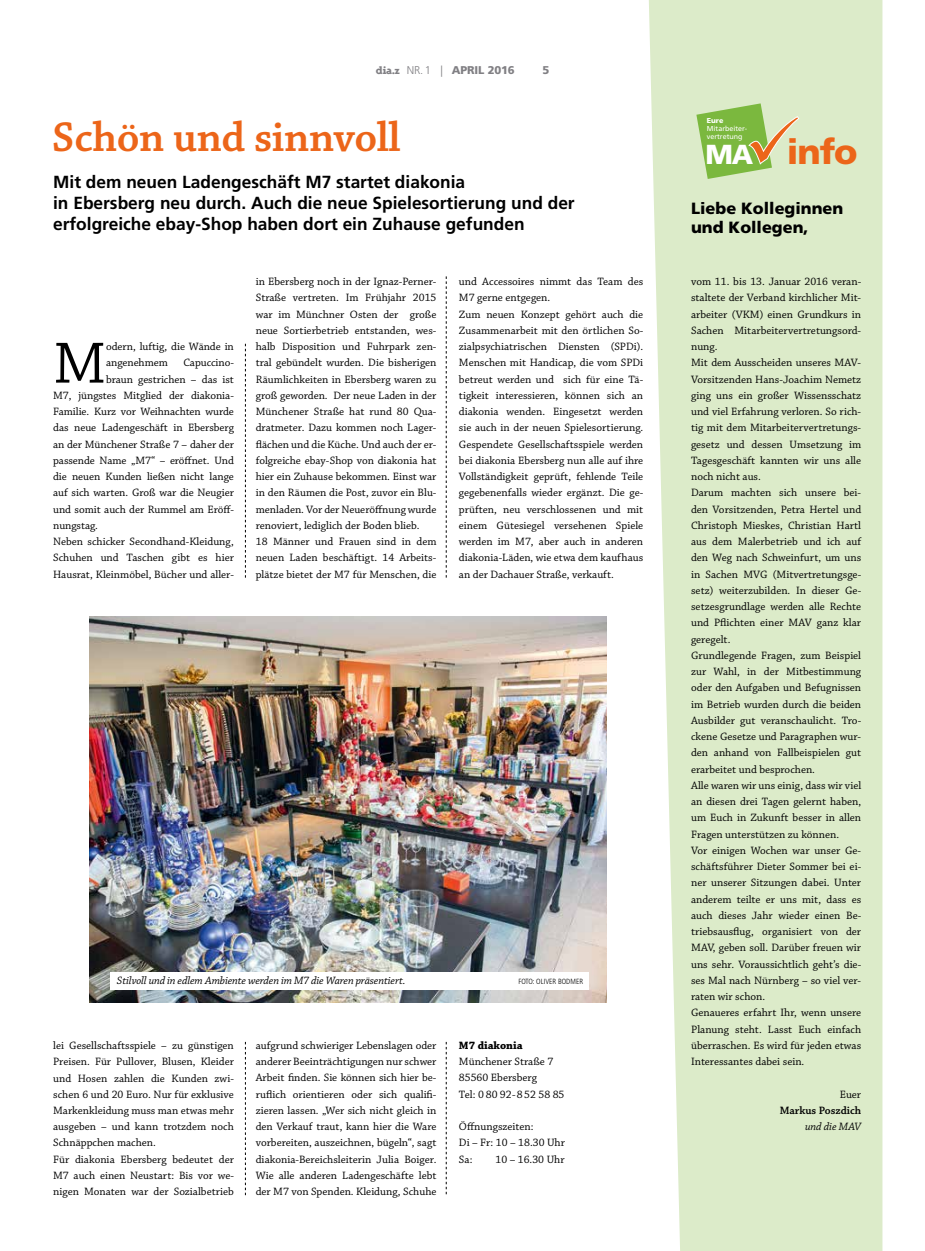
<style>
.page{position:relative;width:925px;height:1251px;background:#fff}
.page>*{position:absolute;margin:0;border:0;box-sizing:border-box;transform-origin:0 0}
.t1{font:61.25px "Chaparral Pro";color:#000}
.t2{font:600 43.75px "Chaparral Pro";letter-spacing:-.01em;color:#ec6519}
.t3{font:900 35px "Frutiger LT Std";color:#ec6519}
.t4{font:900 27.5px "Frutiger LT Std";color:#fff}
.t5{font:700 17.5px/21.2px "Frutiger LT Std";color:#000}
.t6{font:900 16.25px/18.8px "Frutiger LT Std";color:#000}
.t7{font:11.25px/16.2px "Chaparral Pro";color:#000}
.t8{font:italic 11.25px "Chaparral Pro";letter-spacing:-.01em;color:#000}
.t9{font:900 11.25px "Frutiger LT Std";letter-spacing:-.01em;color:#818084}
.t10{font:600 11.25px "Chaparral Pro";color:#000}
.t11{font:700 11.25px "Chaparral Pro";color:#000}
.t12{font:300 condensed 7.5px "Frutiger LT Std";color:#000}
.t13{font:7.12px/7.9px "Frutiger LT Std";color:#fff}
.t14{font:900 7.12px "Frutiger LT Std";color:#fff}
.s1{font-family:"Triplex Serif Extra Bold Oldstyle";font-weight:400}
.s2{font-weight:300}
</style>
<div class="page">
<svg style="left:649px;top:0;width:233px;height:1251px;background:#deeccc"></svg>
<svg style="left:696px;top:103px;width:103px;height:76px;background:#abcb7b"></svg>
<svg style="left:245px;top:344px;width:1px;height:234px"></svg>
<svg style="left:446px;top:276px;width:1px;height:302px"></svg>
<svg style="left:245px;top:1042px;width:1px;height:153px"></svg>
<svg style="left:446px;top:1042px;width:1px;height:152px"></svg>
<img style="left:89px;top:617px;width:518px;height:386px">
<div style="left:110px;top:972px;width:478px;height:17px;background:#fff"></div>
<p class="t9" style="left:376px;top:63px;width:141px"><span class="s1">dia.z</span> <span class="s2">NR. 1 |</span> APRIL 2016</p>
<p class="t9" style="left:542px;top:63px;width:8px">5</p>
<h2 class="t2" style="left:52px;top:112px;width:350px">Schön und sinnvoll</h2>
<h3 class="t5" style="left:53px;top:171px;width:523px">Mit dem neuen Ladengeschäft M7 startet diakonia<br>in Ebersberg neu durch. Auch die neue Spielesortierung und der erfolgreiche ebay-Shop haben dort ein Zuhause gefunden</h3>
<h1 class="t1" style="left:53px;top:329px;width:55px">M</h1>
<p class="t7" style="left:106px;top:339px;width:129px">odern, luftig, die Wände in angenehmem</p>
<p class="t7" style="left:183px;top:355px;width:51px">Capuccino-</p>
<p class="t7" style="left:106px;top:371px;width:129px">braun gestrichen – das ist</p>
<p class="t7" style="left:53px;top:388px;width:182px">M7, jüngstes Mitglied der diakonia-</p>
<p class="t7" style="left:53px;top:404px;width:182px">Familie. Kurz vor Weihnachten wurde</p>
<p class="t7" style="left:53px;top:420px;width:182px">das neue Ladengeschäft in Ebersberg</p>
<p class="t7" style="left:53px;top:436px;width:182px">an der Münchener Straße 7 – daher der</p>
<p class="t7" style="left:53px;top:453px;width:182px">passende Name „M7“ – eröffnet. Und</p>
<p class="t7" style="left:53px;top:469px;width:182px">die neuen Kunden ließen nicht lange</p>
<p class="t7" style="left:53px;top:485px;width:182px">auf sich warten. Groß war die Neugier</p>
<p class="t7" style="left:53px;top:501px;width:182px">und somit auch der Rummel am Eröff-</p>
<p class="t7" style="left:53px;top:518px;width:46px">nungstag.</p>
<p class="t7" style="left:53px;top:534px;width:182px">Neben schicker Secondhand-Kleidung,</p>
<p class="t7" style="left:53px;top:550px;width:182px">Schuhen und Taschen gibt es hier</p>
<p class="t7" style="left:53px;top:566px;width:182px">Hausrat, Kleinmöbel, Bücher und aller-</p>
<p class="t7" style="left:256px;top:274px;width:182px">in Ebersberg noch in der Ignaz-Perner-Straße vertreten. Im Frühjahr 2015 war im Münchner Osten der große neue Sortierbetrieb entstanden, wes&shy;halb Disposition und Fuhrpark zen&shy;tral gebündelt wurden. Die bisherigen Räumlichkeiten in Ebersberg waren zu groß geworden. Der neue Laden in der Münchener Straße hat rund 80 Qua&shy;dratmeter. Dazu kommen noch Lager&shy;flächen und die Küche. Und auch der er&shy;folgreiche ebay-Shop von diakonia hat hier ein Zuhause bekommen. Einst war in den Räumen die Post, zuvor ein Blu&shy;menladen. Vor der Neueröffnung wurde renoviert, lediglich der Boden blieb.<br>18 Männer und Frauen sind in dem neuen Laden beschäftigt. 14 Arbeits&shy;plätze bietet der M7 für Menschen, die</p>
<p class="t7" style="left:459px;top:274px;width:186px">und Accessoires nimmt das Team des M7 gerne entgegen.<br>Zum neuen Konzept gehört auch die Zusammenarbeit mit den örtlichen So&shy;zialpsychiatrischen Diensten (SPDi).<br>Menschen mit Handicap, die vom SPDi betreut werden und sich für eine Tä&shy;tigkeit interessieren, können sich an diakonia wenden. Eingesetzt werden sie auch in der neuen Spielesortierung.<br>Gespendete Gesellschaftsspiele werden bei diakonia Ebersberg nun alle auf ihre Vollständigkeit geprüft, fehlende Teile gegebenenfalls wieder ergänzt. Die ge&shy;prüften, neu verschlossenen und mit einem Gütesiegel versehenen Spiele werden im M7, aber auch in anderen diakonia-Läden, wie etwa dem kaufhaus an der Dachauer Straße, verkauft.</p>
<p class="t8" style="left:117px;top:974px;width:290px">Stilvoll und in edlem Ambiente werden im M7 die Waren präsentiert.</p>
<p class="t12" style="left:518px;top:977px;width:66px">FOTO: OLIVER BODMER</p>
<p class="t7" style="left:53px;top:1038px;width:182px">lei Gesellschaftsspiele – zu günstigen Preisen. Für Pullover, Blusen, Kleider und Hosen zahlen die Kunden zwi&shy;schen 6 und 20 Euro. Nur für exklusive Markenkleidung muss man etwas mehr ausgeben – und kann trotzdem noch Schnäppchen machen.<br>Für diakonia Ebersberg bedeutet der M7 auch einen Neustart: Bis vor we&shy;nigen Monaten war der Sozialbetrieb</p>
<p class="t7" style="left:256px;top:1038px;width:182px;text-align:justify">aufgrund schwieriger Lebenslagen oder anderer Beeinträchtigungen nur schwer Arbeit finden. Sie können sich hier be&shy;ruflich orientieren oder sich qualifi&shy;zieren lassen. „Wer sich nicht gleich in den Verkauf traut, kann hier die Ware vorbereiten, auszeichnen, bügeln“, sagt diakonia-Bereichsleiterin Julia Boiger.<br>Wie alle anderen Ladengeschäfte lebt der M7 von Spenden. Kleidung, Schuhe</p>
<p class="t11" style="left:459px;top:1039px;width:65px">M7 diakonia</p>
<p class="t7" style="left:459px;top:1054px;width:107px">Münchener Straße 7<br>85560 Ebersberg<br>Tel: 0 80 92-8 52 58 85</p>
<p class="t7" style="left:459px;top:1119px;width:108px">Öffnungszeiten:<br>Di – Fr: 10 – 18.30 Uhr<br>Sa:</p>
<p class="t7" style="left:495px;top:1151px;width:71px">10 – 16.30 Uhr</p>
<p class="t14" style="left:707px;top:117px;width:18px">Eure</p>
<p class="t13" style="left:707px;top:125px;width:42px">Mitarbeiter&shy;vertretung</p>
<h3 class="t4" style="left:705px;top:138px;width:49px">MA</h3>
<h3 class="t3" style="left:787px;top:131px;width:72px">info</h3>
<h3 class="t6" style="left:691px;top:199px;width:154px">Liebe Kolleginnen und Kollegen,</h3>
<p class="t7" style="left:691px;top:274px;width:172px">vom 11. bis 13. Januar 2016 veran&shy;staltete der Verband kirchlicher Mit&shy;arbeiter (VKM) einen Grundkurs in<br>Sachen Mitarbeitervertretungsord&shy;nung.<br>Mit dem Ausscheiden unseres MAV-<br>Vorsitzenden Hans-Joachim Nemetz ging uns ein großer Wissensschatz und viel Erfahrung verloren. So rich&shy;tig mit dem Mitarbeitervertretungs&shy;gesetz und dessen Umsetzung im<br>Tagesgeschäft kannten wir uns alle noch nicht aus.<br>Darum machten sich unsere bei&shy;den Vorsitzenden, Petra Hertel und<br>Christoph Mieskes, Christian Hartl aus dem Malerbetrieb und ich auf den Weg nach Schweinfurt, um uns in Sachen MVG (Mitvertretungsge&shy;setz) weiterzubilden. In dieser Ge&shy;setzesgrundlage werden alle Rechte und Pflichten einer MAV ganz klar geregelt.<br>Grundlegende Fragen, zum Beispiel zur Wahl, in der Mitbestimmung oder den Aufgaben und Befugnissen im Betrieb wurden durch die beiden<br>Ausbilder gut veranschaulicht. Tro&shy;ckene Gesetze und Paragraphen wur&shy;den anhand von Fallbeispielen gut erarbeitet und besprochen.<br>Alle waren wir uns einig, dass wir viel an diesen drei Tagen gelernt haben, um Euch in Zukunft besser in allen<br>Fragen unterstützen zu können.<br>Vor einigen Wochen war unser Ge&shy;schäftsführer Dieter Sommer bei ei&shy;ner unserer Sitzungen dabei. Unter anderem teilte er uns mit, dass es auch dieses Jahr wieder einen Be&shy;triebsausflug, organisiert von der<br>MAV, geben soll. Darüber freuen wir uns sehr. Voraussichtlich geht’s die&shy;ses Mal nach Nürnberg – so viel ver&shy;raten wir schon.<br>Genaueres erfahrt Ihr, wenn unsere<br>Planung steht. Lasst Euch einfach überraschen. Es wird für jeden etwas<br>Interessantes dabei sein.</p>
<p class="t7" style="left:840px;top:1086px;width:23px">Euer</p>
<p class="t10" style="left:780px;top:1104px;width:83px">Markus Poszdich</p>
<p class="t8" style="left:805px;top:1120px;width:58px">und die MAV</p>
</div>
